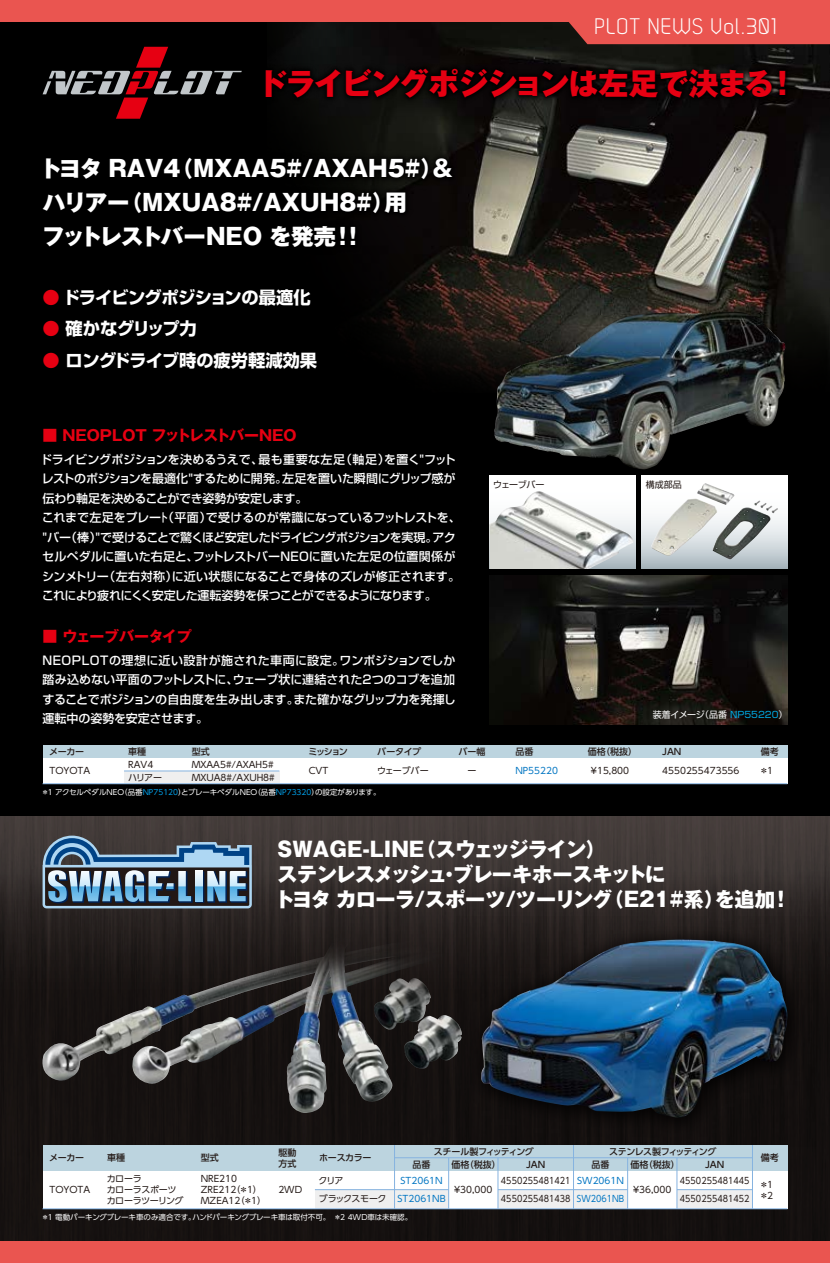
<style>
.page{position:relative;width:830px;height:1263px;background:#fff}
.page>*{position:absolute;margin:0;border:0;box-sizing:border-box;transform-origin:0 0}
.t1{font:800 30px "Gothic MB101 Pro";letter-spacing:-.035em;color:#e60012}
.t2{font:800 22.5px/33.9px "Gothic MB101 Pro";color:#fff}
.t3{font:22.5px "Dekar";letter-spacing:.05em;color:#fff}
.t4{font:800 20.25px/24.9px "Gothic MB101 Pro";letter-spacing:-.03em;color:#fff}
.t5{font:700 17.25px "Shin Go Pro";letter-spacing:-.025em;color:#fff}
.t6{font:700 15px "Gothic MB101 Pro";letter-spacing:-.01em;color:#e60012}
.t7{font:700 15px "Gothic MB101 Pro";letter-spacing:-.04em;color:#e60012}
.t8{font:500 12px/19.5px "Shin Go Pro";letter-spacing:-.02em;color:#fff}
.t9{font:9px/11.2px "UD Shin Go Pro";color:#221815}
.t10{font:500 9px/11.2px "UD Shin Go Pro";letter-spacing:-.03em;color:#221815}
.t11{font:9px/18px "UD Shin Go Pro";color:#221815;scale:.9 1}
.t12{font:9px/18px "UD Shin Go Pro";color:#0075c2;text-align:center}
.t13{font:9px/11.2px "UD Shin Go Pro";letter-spacing:-.045em;color:#221815}
.t14{font:9px "Shin Go Pro";color:#fff}
.t15{font:500 9px/12.8px "UD Shin Go Pro";letter-spacing:-.055em;color:#221815}
.t16{font:9px/18px "UD Shin Go Pro";letter-spacing:-.07em;color:#221815}
.t17{font:9px "Shin Go Pro";letter-spacing:-.02em;color:#221815}
.t18{font:7.5px "UD Shin Go Pro";color:#fff}
.s1{color:#e60012}
.s2{color:#00afec}
.s3{color:#00a0e9}
</style>
<div class="page">
<div style="left:0;top:0;width:829px;height:816px;background:#000"></div>
<svg style="left:0;top:816px;width:829px;height:426px;background:#2b2423"></svg>
<img style="left:267px;top:21px;width:562px;height:366px">
<img style="left:489px;top:575px;width:298px;height:149px">
<div style="left:489px;top:475px;width:146px;height:94px;background:#fff"></div>
<img style="left:489px;top:491px;width:144px;height:78px">
<svg style="left:641px;top:475px;width:146px;height:94px;background:#d9dfe2"></svg>
<img style="left:651px;top:483px;width:119px;height:73px">
<div style="left:43px;top:745px;width:744px;height:39px;background:#fff"></div>
<img style="left:456px;top:916px;width:359px;height:230px">
<img style="left:479px;top:939px;width:308px;height:180px">
<div style="left:43px;top:745px;width:744px;height:13px;background:#bcd4df"></div>
<div style="left:124px;top:771px;width:155px;height:13px;background:#efefef"></div>
<hr style="left:124px;top:771px;width:155px;height:1px;background:#86b3e0">
<hr style="left:43px;top:783px;width:744px;height:1px;background:#86b3e0">
<div style="left:43px;top:1145px;width:744px;height:64px;background:#fff"></div>
<div style="left:43px;top:1145px;width:744px;height:25px;background:#bcd4df"></div>
<div style="left:315px;top:1190px;width:133px;height:19px;background:#efefef"></div>
<div style="left:497px;top:1190px;width:130px;height:19px;background:#efefef"></div>
<div style="left:676px;top:1190px;width:76px;height:19px;background:#efefef"></div>
<hr style="left:315px;top:1189px;width:133px;height:1px;background:#86b3e0">
<hr style="left:497px;top:1189px;width:130px;height:1px;background:#86b3e0">
<hr style="left:676px;top:1189px;width:76px;height:1px;background:#86b3e0">
<hr style="left:394px;top:1157px;width:179px;height:1px;background:#86b3e0">
<hr style="left:43px;top:1208px;width:744px;height:1px;background:#86b3e0">
<img style="left:40px;top:866px;width:381px;height:247px">
<hr style="left:394px;top:1145px;width:1px;height:64px;background:#86b3e0">
<hr style="left:448px;top:1158px;width:1px;height:51px;background:#86b3e0">
<hr style="left:497px;top:1158px;width:1px;height:51px;background:#86b3e0">
<hr style="left:573px;top:1145px;width:1px;height:64px;background:#86b3e0">
<hr style="left:573px;top:1157px;width:179px;height:1px;background:#86b3e0">
<hr style="left:627px;top:1158px;width:1px;height:51px;background:#86b3e0">
<hr style="left:676px;top:1158px;width:1px;height:51px;background:#86b3e0">
<hr style="left:751px;top:1145px;width:1px;height:64px;background:#86b3e0">
<img style="left:493px;top:311px;width:291px;height:159px">
<svg style="left:43px;top:47px;width:199px;height:72px"></svg>
<img style="left:267px;top:59px;width:527px;height:49px">
<img style="left:267px;top:65px;width:523px;height:39px">
<img style="left:267px;top:149px;width:193px;height:107px">
<img style="left:267px;top:154px;width:189px;height:99px">
<img style="left:267px;top:280px;width:58px;height:97px">
<img style="left:267px;top:286px;width:53px;height:88px">
<svg style="left:43px;top:836px;width:209px;height:72px;background:#5f798f"></svg>
<div style="left:0;top:0;width:829px;height:21px;background:#ea5550"></div>
<svg style="left:550px;top:21px;width:279px;height:23px;background:#d54e49"></svg>
<div style="left:0;top:1242px;width:829px;height:21px;background:#ea5550"></div>
<h2 class="t3" style="left:594px;top:15px;width:183px">PLOT NEWS Vol.301</h2>
<h1 class="t1" style="left:258px;top:58px;width:541px">ドライビングポジションは左足で決まる！</h1>
<h2 class="t2" style="left:40px;top:149px;width:415px">トヨタ RAV4（MXAA5#/AXAH5#）＆ハリアー（MXUA8#/AXUH8#）用<br>フットレストバーNEO を発売！！</h2>
<h3 class="t5" style="left:43px;top:283px;width:269px"><span class="s1">●</span> ドライビングポジションの最適化</h3>
<h3 class="t5" style="left:43px;top:315px;width:155px"><span class="s1">●</span> 確かなグリップ力</h3>
<h3 class="t5" style="left:43px;top:347px;width:276px"><span class="s1">●</span> ロングドライブ時の疲労軽減効果</h3>
<p class="t6" style="left:42px;top:422px;width:255px">■ NEOPLOT フットレストバーNEO</p>
<p class="t8" style="left:40px;top:448px;width:422px">ドライビングポジションを決めるうえで、最も重要な左足（軸足）を置く"フットレストのポジションを最適化"するために開発。左足を置いた瞬間にグリップ感が伝わり軸足を決めることができ姿勢が安定します。<br>これまで左足をプレーﾄ（平面）で受けるのが常識になっているフットレストを、"バー（棒）"で受けることで驚くほど安定したドライビングポジションを実現。アクセルペダルに置いた右足と、フットレストバーNEOに置いた左足の位置関係がシンメトリー（左右対称）に近い状態になることで身体のズレが修正されます。これにより疲れにくく安定した運転姿勢を保つことができるようになります。</p>
<p class="t7" style="left:42px;top:623px;width:151px">■ ウェーブバータイプ</p>
<p class="t8" style="left:42px;top:649px;width:415px;text-align:justify">NEOPLOTの理想に近い設計が施された車両に設定。ワンポジションでしか踏み込めない平面のフットレストに、ウェーブ状に連結された2つのコブを追加することでポジションの自由度を生み出します。また確かなグリップ力を発揮し運転中の姿勢を安定させます。</p>
<p class="t17" style="left:493px;top:477px;width:53px">ウェーブバー</p>
<p class="t17" style="left:645px;top:477px;width:37px">構成部品</p>
<p class="t14" style="left:652px;top:707px;width:136px">装着イメージ（品番 <span class="s2">NP55220</span>）</p>
<p class="t10" style="left:49px;top:746px;width:36px">メーカー</p>
<p class="t10" style="left:458px;top:746px;width:28px">バー幅</p>
<p class="t10" style="left:515px;top:746px;width:19px">品番</p>
<p class="t10" style="left:587px;top:746px;width:51px">価格（税抜）</p>
<p class="t10" style="left:377px;top:746px;width:45px">バータイプ</p>
<p class="t10" style="left:191px;top:746px;width:19px">型式</p>
<p class="t10" style="left:128px;top:746px;width:19px">車種</p>
<p class="t10" style="left:308px;top:746px;width:41px">ミッション</p>
<p class="t10" style="left:662px;top:746px;width:21px">JAN</p>
<p class="t10" style="left:760px;top:746px;width:19px">備考</p>
<p class="t9" style="left:49px;top:765px;width:42px">TOYOTA</p>
<p class="t9" style="left:128px;top:758px;width:35px;line-height:12.8px">RAV4ハリアー</p>
<p class="t12" style="left:515px;top:762px;width:44px">NP55220</p>
<p class="t9" style="left:590px;top:765px;width:40px">¥15,800</p>
<p class="t9" style="left:191px;top:758px;width:84px;line-height:12.8px">MXAA5#/AXAH5#<br>MXUA8#/AXUH8#</p>
<p class="t9" style="left:377px;top:765px;width:53px">ウェーブバー</p>
<p class="t9" style="left:309px;top:765px;width:21px">CVT</p>
<p class="t9" style="left:467px;top:765px;width:10px">ー</p>
<p class="t9" style="left:662px;top:765px;width:79px">4550255473556</p>
<p class="t9" style="left:759px;top:765px;width:15px">＊1</p>
<p class="t18" style="left:41px;top:786px;width:340px">＊1 アクセルペダルNEO（品番<span class="s3">NP75120</span>）とブレーキペダルNEO（品番<span class="s3">NP73320</span>）の設定があります。</p>
<h3 class="t4" style="left:275px;top:834px;width:517px">SWAGE-LINE（スウェッジライン）<br>ステンレスメッシュ・ブレーキホースキットに<br>トヨタ カローラ/スポーツ/ツーリング（E21#系）を追加！</h3>
<p class="t15" style="left:591px;top:1145px;width:126px;text-indent:18px">ステンレス製フィッティング品番</p>
<p class="t11" style="left:679px;top:1171px;width:79px">4550255481445<br>4550255481452</p>
<p class="t10" style="left:433px;top:1145px;width:101px">スチール製フィッティング</p>
<p class="t10" style="left:278px;top:1146px;width:20px">駆動方式</p>
<p class="t10" style="left:201px;top:1152px;width:19px">型式</p>
<p class="t10" style="left:107px;top:1152px;width:19px">車種</p>
<p class="t10" style="left:319px;top:1152px;width:54px">ホースカラー</p>
<p class="t10" style="left:49px;top:1152px;width:36px">メーカー</p>
<p class="t10" style="left:451px;top:1158px;width:51px">価格（税抜）</p>
<p class="t10" style="left:526px;top:1158px;width:21px">JAN</p>
<p class="t10" style="left:630px;top:1158px;width:51px">価格（税抜）</p>
<p class="t10" style="left:704px;top:1158px;width:21px">JAN</p>
<p class="t10" style="left:412px;top:1158px;width:19px">品番</p>
<p class="t13" style="left:107px;top:1172px;width:78px">カローラ<br>カローラスポーツカローラツーリング</p>
<p class="t12" style="left:397px;top:1171px;width:50px">ST2061N<br>ST2061NB</p>
<p class="t9" style="left:454px;top:1183px;width:40px">¥30,000</p>
<p class="t9" style="left:201px;top:1172px;width:67px">NRE210<br>ZRE212（＊1）<br>MZEA12（＊1）</p>
<p class="t12" style="left:576px;top:1171px;width:49px;text-align:left">SW2061N<br>SW2061NB</p>
<p class="t9" style="left:633px;top:1183px;width:40px">¥36,000</p>
<p class="t11" style="left:500px;top:1171px;width:79px">4550255481421<br>4550255481438</p>
<p class="t16" style="left:318px;top:1171px;width:69px">クリア<br>ブラックスモーク</p>
<p class="t9" style="left:278px;top:1183px;width:25px">2WD</p>
<p class="t9" style="left:49px;top:1183px;width:42px">TOYOTA</p>
<p class="t18" style="left:41px;top:1211px;width:372px">＊1 電動パーキングブレーキ車のみ適合です。ハンドパーキングブレーキ車は取付不可。　＊2 4WD車は未確認。</p>
<p class="t10" style="left:760px;top:1152px;width:19px">備考</p>
<p class="t9" style="left:759px;top:1178px;width:15px">＊1＊2</p>
</div>
